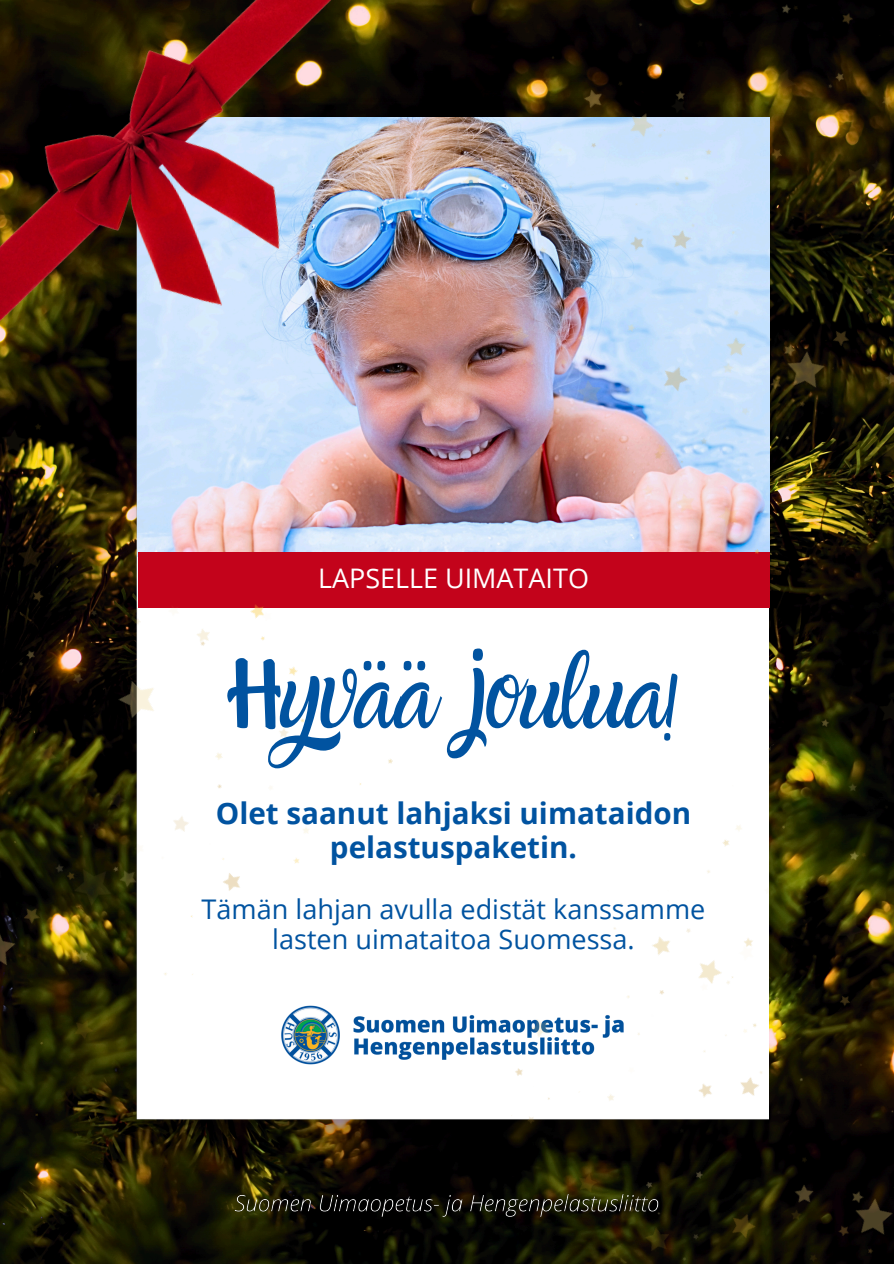
<style>
.page{position:relative;width:894px;height:1264px;background:#fff}
.page>*{position:absolute;margin:0;border:0;box-sizing:border-box;transform-origin:0 0}
.t1{font:72.3px "Amazone";color:#0153a0}
.t2{font:700 29.55px/33.8px "Open Sans";color:#0153a0;text-align:center}
.t3{font:27px/30.3px "Open Sans";color:#0153a0;text-align:center}
.t4{font:27px "Open Sans";color:#fff}
</style>
<div class="page">
<img style="left:0;top:1165px;width:443px;height:98px">
<img style="left:0;top:0;width:415px;height:1197px">
<div style="left:138px;top:552px;width:631px;height:55px;background:#c3031b"></div>
<img style="left:259px;top:935px;width:184px;height:218px">
<img style="left:443px;top:621px;width:450px;height:642px">
<img style="left:375px;top:0;width:518px;height:621px">
<img style="left:223px;top:1182px;width:446px;height:46px">
<p class="t4" style="left:318px;top:559px;width:272px">LAPSELLE UIMATAITO</p>
<p class="t1" style="left:229px;top:661px;width:450px">Hyvää joulua!</p>
<p class="t2" style="left:216px;top:796px;width:477px">Olet saanut lahjaksi uimataidon pelastuspaketin.</p>
<p class="t3" style="left:201px;top:892px;width:505px">Tämän lahjan avulla edistät kanssamme lasten uimataitoa Suomessa.</p>
</div>
